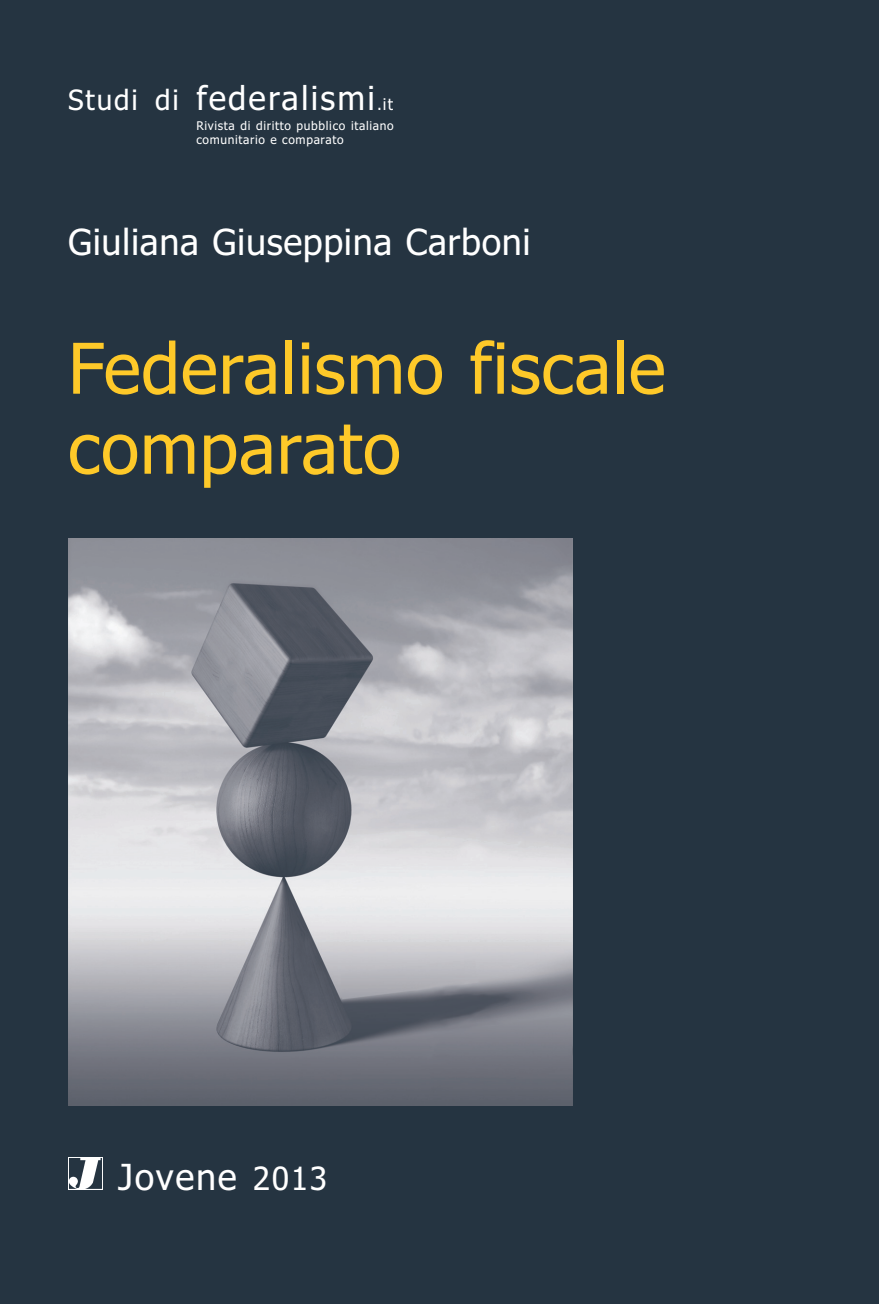
<style>
.page{position:relative;width:879px;height:1304px;background:#253441}
.page>*{position:absolute;margin:0;border:0;box-sizing:border-box;transform-origin:0 0}
.t1{font:70px/80px "Tahoma";letter-spacing:.01em;color:#fec929}
.t2{font:36px "Tahoma";letter-spacing:.015em;color:#fff}
.t3{font:33px "Tahoma";letter-spacing:.065em;color:#fff}
.t4{font:12px/14px "Tahoma";letter-spacing:.055em;color:#fff}
.s1{font-size:28px}
.s2{font-size:16px}
.s3{font-size:32px}
</style>
<div class="page">
<img style="left:68px;top:1158px;width:35px;height:32px">
<img style="left:69px;top:539px;width:504px;height:567px">
<p class="t3" style="left:68px;top:85px;width:326px"><span class="s1">Studi di</span> federalismi<span class="s2">.it</span></p>
<p class="t4" style="left:196px;top:120px;width:199px">Rivista di diritto pubblico italiano comunitario e comparato</p>
<p class="t2" style="left:68px;top:228px;width:464px">Giuliana Giuseppina Carboni</p>
<p class="t1" style="left:68px;top:334px;width:599px">Federalismo fiscale comparato</p>
<p class="t2" style="left:118px;top:1162px;width:211px">Jovene <span class="s3">2013</span></p>
</div>
